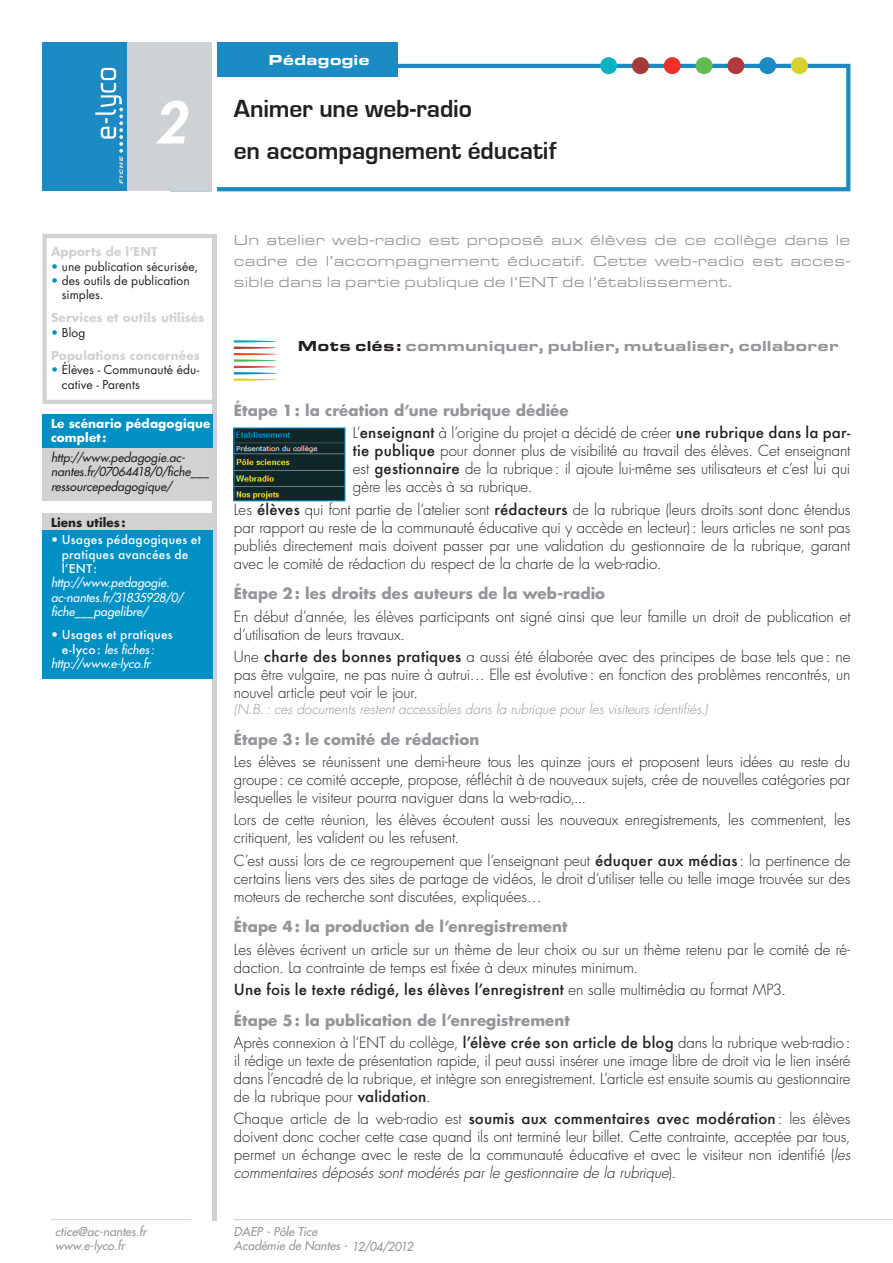
<style>
.page{position:relative;width:893px;height:1263px;background:#fff}
.page>*{position:absolute;margin:0;border:0;box-sizing:border-box;transform-origin:0 0}
.t1{font:italic 800 55.5px "Futura";color:#fff}
.t2{font:700 25.5px/42px "Eurostile";letter-spacing:-.005em;color:#231f20}
.t3{font:300 15px/18px "Futura";letter-spacing:-.005em;color:#231f20;text-align:justify}
.t4{font:700 15px/22.2px "Futura";letter-spacing:.005em;color:#939598}
.t5{font:15px/21px "Eurostile Extended Roman DTC";letter-spacing:.01em;color:#939598;text-align:justify}
.t6{font:500 15px/30.8px "Futura";letter-spacing:.01em;color:#231f20}
.t7{font:15px "Eurostile Extended Black DTC";letter-spacing:.005em;color:#939598}
.t8{font:15px "Eurostile Extended Black DTC";color:#fff}
.t9{font:italic 300 13.5px "Futura";color:#939598}
.t10{font:italic 12px/14.4px "Futura";letter-spacing:.005em;color:#fff}
.t11{font:12px/14.4px "Futura";letter-spacing:.01em;color:#231f20}
.t12{font:italic 12px/14.4px "Futura";letter-spacing:.005em;color:#231f20}
.t13{font:italic 12px/14.4px "Futura";color:#93989e}
.t14{font:500 12px/14.4px "Futura";letter-spacing:.02em;color:#fff}
.t15{font:700 12px/23px "Futura";letter-spacing:.01em;color:#d1d2d4}
.t16{font:700 12px/14.4px "Futura";letter-spacing:.01em;color:#fff}
.t17{font:700 12px "Futura";letter-spacing:.01em;color:#231f20}
.s1{color:#0090c4}
.s2{font-weight:400;color:#0090c4}
.s3{font-weight:400;color:#231f20}
.s4{font-weight:400}
.s5{font-weight:500;font-style:normal}
.s6{color:#231f20}
.s7{font-weight:300;color:#231f20}
.s8{font-weight:500;color:#231f20}
.s9{font-weight:500}
.s10{font-weight:300}
.s11{font-weight:700;color:#939598}
.s12{font-style:italic}
.s13{color:#939598}
</style>
<div class="page">
<div style="left:43px;top:43px;width:85px;height:148px;background:#1d8bc3"></div>
<div style="left:215px;top:43px;width:183px;height:34px;background:#1d8bc3"></div>
<svg style="left:95px;top:68px;width:28px;height:116px"></svg>
<svg style="left:217px;top:64px;width:633px;height:127px"></svg>
<div style="left:791px;top:57px;width:17px;height:17px;background:#d6d330;border-radius:50%"></div>
<div style="left:759px;top:57px;width:17px;height:17px;background:#1d8bc3;border-radius:50%"></div>
<div style="left:727px;top:57px;width:17px;height:17px;background:#b4393b;border-radius:50%"></div>
<div style="left:695px;top:57px;width:17px;height:17px;background:#63bc51;border-radius:50%"></div>
<div style="left:664px;top:57px;width:17px;height:17px;background:#ec312c;border-radius:50%"></div>
<div style="left:632px;top:57px;width:17px;height:17px;background:#a33b36;border-radius:50%"></div>
<div style="left:600px;top:57px;width:17px;height:17px;background:#0bb1c5;border-radius:50%"></div>
<div style="left:128px;top:43px;width:89px;height:148px;background:#cfd2d5"></div>
<hr style="left:213px;top:188px;width:4px;height:1032px;background:#cfd2d5">
<hr style="left:213px;top:43px;width:4px;height:191px;background:#fff">
<hr style="left:234px;top:1219px;width:659px;height:1px;background:#cfd2d5">
<hr style="left:51px;top:1219px;width:140px;height:1px;background:#cfd2d5">
<svg style="left:234px;top:340px;width:42px;height:41px"></svg>
<div style="left:43px;top:234px;width:174px;height:170px;border:4px solid #d1d2d4"></div>
<div style="left:43px;top:414px;width:170px;height:34px;background:#0090c4"></div>
<div style="left:43px;top:448px;width:170px;height:53px;background:#d1d2d4"></div>
<div style="left:43px;top:513px;width:170px;height:17px;background:#d1d2d4"></div>
<div style="left:43px;top:530px;width:170px;height:148px;background:#0090c4"></div>
<img style="left:235px;top:429px;width:108px;height:70px">
<div style="left:233px;top:427px;width:112px;height:74px;border:1px solid #0090c4"></div>
<h1 class="t1" style="left:154px;top:86px;width:34px">2</h1>
<p class="t8" style="left:268px;top:51px;width:103px">Pédagogie</p>
<h2 class="t2" style="left:234px;top:88px;width:324px">Animer une web-radio<br>en accompagnement éducatif</h2>
<p class="t15" style="left:51px;top:240px;width:108px">Apports de l’ENT</p>
<p class="t11" style="left:51px;top:259px;width:149px"><span class="s1">•</span> une publication sécurisée,</p>
<p class="t11" style="left:62px;top:273px;width:129px;text-indent:-11px"><span class="s1">•</span> des outils de publication simples.</p>
<p class="t15" style="left:51px;top:306px;width:155px">Services et outils utilisés</p>
<p class="t15" style="left:51px;top:320px;width:150px"><span class="s2">•</span> <span class="s3">Blog<br></span>Populations concernées</p>
<p class="t11" style="left:62px;top:362px;width:139px;text-indent:-11px"><span class="s1">•</span> Élèves - Communauté édu&shy;cative - Parents</p>
<p class="t16" style="left:51px;top:416px;width:161px">Le scénario pédagogique complet:</p>
<p class="t12" style="left:51px;top:450px;width:160px">http://www.pedagogie.ac&shy;nantes.fr/07064418/0/fiche___ ressourcepedagogique/</p>
<p class="t17" style="left:51px;top:514px;width:76px">Liens utiles:</p>
<p class="t14" style="left:62px;top:532px;width:141px;text-indent:-11px"><span class="s4">•</span> Usages pédagogiques et pratiques avancées de l’ENT:</p>
<p class="t10" style="left:51px;top:576px;width:134px">http://www.pedagogie. ac-nantes.fr/31835928/0/ fiche___pagelibre/</p>
<p class="t14" style="left:51px;top:627px;width:123px"><span class="s4">•</span> Usages et pratiques</p>
<p class="t10" style="left:62px;top:642px;width:94px"><span class="s5">e-lyco:</span> les fiches:</p>
<p class="t10" style="left:51px;top:656px;width:101px">http://www.e-lyco.fr</p>
<p class="t5" style="left:234px;top:230px;width:618px">Un atelier web-radio est proposé aux élèves de ce collège dans le cadre de l’accompagnement éducatif. Cette web-radio est acces&shy;sible dans la partie publique de l’ENT de l’établissement.</p>
<p class="t7" style="left:298px;top:337px;width:543px"><span class="s6">Mots clés:</span> communiquer, publier, mutualiser, collaborer</p>
<p class="t4" style="left:353px;top:399px;width:499px;text-indent:-119px">Étape 1: la création d’une rubrique dédiée<br><span class="s7">L’</span><span class="s8">enseignant</span> <span class="s7">à l’origine du projet a décidé de créer</span> <span class="s8">une rubrique dans la par-</span></p>
<p class="t3" style="left:353px;top:442px;width:499px"><span class="s9">tie publique</span> pour donner plus de visibilité au travail des élèves. Cet enseignant est <span class="s9">gestionnaire</span> de la rubrique: il ajoute lui-même ses utilisateurs et c’est lui qui gère les accès à sa rubrique.</p>
<p class="t3" style="left:234px;top:500px;width:618px">Les <span class="s9">élèves</span> qui font partie de l’atelier sont <span class="s9">rédacteurs</span> de la rubrique (leurs droits sont donc étendus par rapport au reste de la communauté éducative qui y accède en lecteur): leurs articles ne sont pas publiés directement mais doivent passer par une validation du gestionnaire de la rubrique, garant avec le comité de rédaction du respect de la charte de la web-radio.</p>
<p class="t4" style="left:234px;top:582px;width:373px">Étape 2: les droits des auteurs de la web-radio</p>
<p class="t3" style="left:234px;top:607px;width:618px">En début d’année, les élèves participants ont signé ainsi que leur famille un droit de publication et d’utilisation de leurs travaux.</p>
<p class="t3" style="left:234px;top:647px;width:618px">Une <span class="s9">charte des bonnes pratiques</span> a aussi été élaborée avec des principes de base tels que: ne pas être vulgaire, ne pas nuire à autrui… Elle est évolutive: en fonction des problèmes rencontrés, un nouvel article peut voir le jour.</p>
<p class="t9" style="left:234px;top:700px;width:475px">(N.B.: ces documents restent accessibles dans la rubrique pour les visiteurs identifiés.)</p>
<p class="t4" style="left:234px;top:728px;width:247px">Étape 3: le comité de rédaction</p>
<p class="t3" style="left:234px;top:753px;width:618px">Les élèves se réunissent une demi-heure tous les quinze jours et proposent leurs idées au reste du groupe: ce comité accepte, propose, réfléchit à de nouveaux sujets, crée de nouvelles catégories par lesquelles le visiteur pourra naviguer dans la web-radio,...</p>
<p class="t3" style="left:234px;top:811px;width:618px">Lors de cette réunion, les élèves écoutent aussi les nouveaux enregistrements, les commentent, les critiquent, les valident ou les refusent.</p>
<p class="t3" style="left:234px;top:851px;width:618px">C’est aussi lors de ce regroupement que l’enseignant peut <span class="s9">éduquer aux médias</span> : la pertinence de certains liens vers des sites de partage de vidéos, le droit d’utiliser telle ou telle image trouvée sur des moteurs de recherche sont discutées, expliquées…</p>
<p class="t4" style="left:234px;top:915px;width:335px">Étape 4: la production de l’enregistrement</p>
<p class="t3" style="left:234px;top:940px;width:618px">Les élèves écrivent un article sur un thème de leur choix ou sur un thème retenu par le comité de ré&shy;daction. La contrainte de temps est fixée à deux minutes minimum.</p>
<p class="t6" style="left:234px;top:974px;width:554px">Une fois le texte rédigé, les élèves l’enregistrent <span class="s10">en salle multimédia au format MP3.<br></span><span class="s11">Étape 5: la publication de l’enregistrement</span></p>
<p class="t3" style="left:234px;top:1033px;width:618px">Après connexion à l’ENT du collège, <span class="s9">l’élève crée son article de blog</span> dans la rubrique web-radio: il rédige un texte de présentation rapide, il peut aussi insérer une image libre de droit via le lien inséré dans l’encadré de la rubrique, et intègre son enregistrement. L’article est ensuite soumis au gestionnaire de la rubrique pour <span class="s9">validation</span>.</p>
<p class="t3" style="left:234px;top:1110px;width:618px">Chaque article de la web-radio est <span class="s9">soumis aux commentaires avec modération</span>: les élèves doivent donc cocher cette case quand ils ont terminé leur billet. Cette contrainte, acceptée par tous, permet un échange avec le reste de la communauté éducative et avec le visiteur non identifié (<span class="s12">les commentaires déposés sont modérés par le gestionnaire de la rubrique</span>).</p>
<p class="t13" style="left:55px;top:1224px;width:93px">ctice@ac-nantes.fr www.e-lyco.fr</p>
<p class="t13" style="left:234px;top:1224px;width:181px">DAEP - Pôle Tice<br>Académie de Nantes - <span class="s13">12/04/2012</span></p>
</div>
